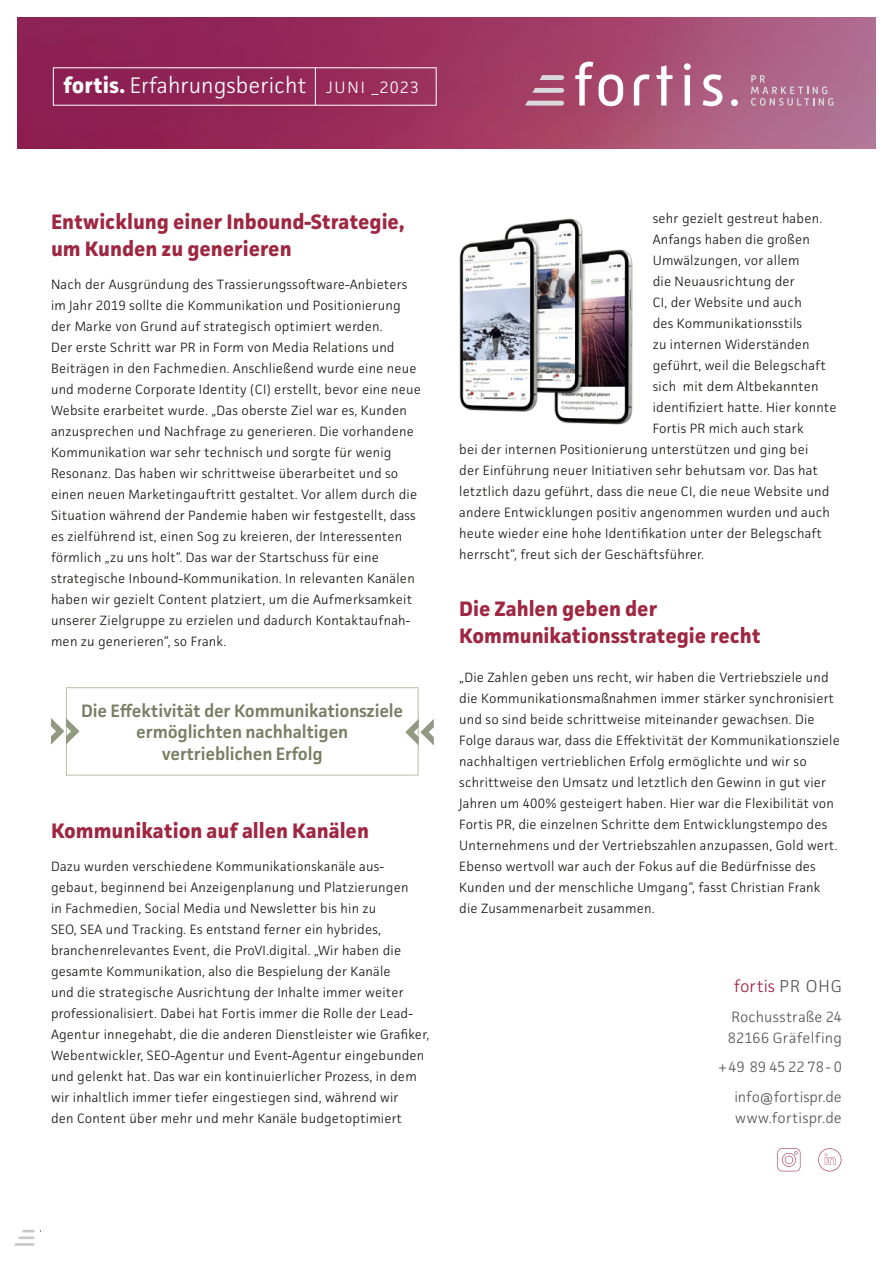
<style>
.page{position:relative;width:893px;height:1263px;background:#fff}
.page>*{position:absolute;margin:0;border:0;box-sizing:border-box;transform-origin:0 0}
.t1{font:700 54px "DIN Pro";color:#929983}
.t2{font:300 22.5px "Facit";color:#fff}
.t3{font:700 21px/27px "Facit";color:#9e2742}
.t4{font:600 18px/21.6px "Facit";letter-spacing:-.01em;color:#768063;text-align:center}
.t5{font:300 17.25px "Facit";letter-spacing:.005em;color:#9e2742}
.t6{font:300 15px/21px "Facit";letter-spacing:.01em;color:#565655}
.t7{font:300 13.5px/21px "Facit";letter-spacing:.015em;color:#181716}
.s1{font-weight:700}
.s2{font-size:16.5px}
.s3{color:#565655}
</style>
<div class="page">
<img style="left:17px;top:17px;width:859px;height:132px">
<svg style="left:575px;top:62px;width:18px;height:43px"></svg>
<svg style="left:599px;top:74px;width:24px;height:32px"></svg>
<svg style="left:634px;top:74px;width:16px;height:31px"></svg>
<svg style="left:656px;top:65px;width:16px;height:40px"></svg>
<svg style="left:684px;top:63px;width:7px;height:42px"></svg>
<svg style="left:703px;top:74px;width:19px;height:32px"></svg>
<div style="left:731px;top:99px;width:7px;height:7px;background:#fff;border-radius:50%"></div>
<svg style="left:532px;top:88px;width:32px;height:5px"></svg>
<svg style="left:525px;top:101px;width:39px;height:5px"></svg>
<svg style="left:539px;top:75px;width:25px;height:5px"></svg>
<svg style="left:751px;top:75px;width:82px;height:31px"></svg>
<hr style="left:315px;top:68px;width:1px;height:37px;background:#fff">
<img style="left:459px;top:218px;width:174px;height:207px">
<svg style="left:14px;top:1230px;width:21px;height:16px"></svg>
<div style="left:66px;top:687px;width:352px;height:88px;border:1px solid #b6bfa4"></div>
<svg style="left:818px;top:1148px;width:23px;height:23px"></svg>
<svg style="left:777px;top:1148px;width:23px;height:23px"></svg>
<h2 class="t2" style="left:63px;top:71px;width:357px"><span class="s1">fortis.</span> Erfahrungsbericht <span class="s2">JUNI _2023</span></h2>
<h3 class="t3" style="left:51px;top:207px;width:355px">Entwicklung einer Inbound-Strategie, um Kunden zu generieren</h3>
<p class="t7" style="left:51px;top:273px;width:371px">Nach der Ausgründung des Trassierungssoftware-Anbieters im Jahr 2019 sollte die Kommunikation und Positionierung der Marke von Grund auf strategisch optimiert werden.<br>Der erste Schritt war PR in Form von Media Relations und Beiträgen in den Fachmedien. Anschließend wurde eine neue und moderne Corporate Identity (CI) erstellt, bevor eine neue Website erarbeitet wurde. „Das oberste Ziel war es, Kunden anzusprechen und Nachfrage zu generieren. Die vorhandene Kommunikation war sehr technisch und sorgte für wenig Resonanz. Das haben wir schrittweise überarbeitet und so einen neuen Marketingauftritt gestaltet. Vor allem durch die Situation während der Pandemie haben wir festgestellt, dass es zielführend ist, einen Sog zu kreieren, der Interessenten förmlich „zu uns holt“. Das war der Startschuss für eine strategische Inbound-Kommunikation. In relevanten Kanälen haben wir gezielt Content platziert, um die Aufmerksamkeit unserer Zielgruppe zu erzielen und dadurch Kontaktaufnah&shy;men zu generieren“, so Frank.</p>
<h3 class="t4" style="left:81px;top:699px;width:324px">Die Effektivität der Kommunikationsziele ermöglichten nachhaltigen</h3>
<h1 class="t1" style="left:47px;top:685px;width:35px">»</h1>
<h1 class="t1" style="left:403px;top:686px;width:35px">«</h1>
<h3 class="t4" style="left:162px;top:742px;width:162px">vertrieblichen Erfolg</h3>
<h3 class="t3" style="left:51px;top:816px;width:319px">Kommunikation auf allen Kanälen</h3>
<p class="t7" style="left:51px;top:855px;width:380px">Dazu wurden verschiedene Kommunikationskanäle aus&shy;gebaut, beginnend bei Anzeigenplanung und Platzierungen<br>in Fachmedien, Social Media und Newsletter bis hin zu<br>SEO, SEA und Tracking. Es entstand ferner ein hybrides, branchenrelevantes Event, die ProVI.digital. „Wir haben die gesamte Kommunikation, also die Bespielung der Kanäle<br>und die strategische Ausrichtung der Inhalte immer weiter professionalisiert. Dabei hat Fortis immer die Rolle der Lead-Agentur innegehabt, die die anderen Dienstleister wie Grafiker, Webentwickler, SEO-Agentur und Event-Agentur eingebunden und gelenkt hat. Das war ein kontinuierlicher Prozess, in dem wir inhaltlich immer tiefer eingestiegen sind, während wir<br>den Content über mehr und mehr Kanäle budgetoptimiert</p>
<p class="t7" style="left:653px;top:208px;width:171px">sehr gezielt gestreut haben.</p>
<p class="t7" style="left:653px;top:229px;width:159px">Anfangs haben die großen</p>
<p class="t7" style="left:653px;top:250px;width:148px">Umwälzungen, vor allem</p>
<p class="t7" style="left:653px;top:271px;width:144px">die Neuausrichtung der</p>
<p class="t7" style="left:653px;top:292px;width:151px">CI, der Website und auch</p>
<p class="t7" style="left:653px;top:313px;width:151px">des Kommunikationsstils</p>
<p class="t7" style="left:653px;top:334px;width:158px">zu internen Widerständen</p>
<p class="t7" style="left:653px;top:355px;width:175px">geführt, weil die Belegschaft</p>
<p class="t7" style="left:653px;top:376px;width:167px">sich mit dem Altbekannten</p>
<p class="t7" style="left:653px;top:397px;width:185px">identifiziert hatte. Hier konnte</p>
<p class="t7" style="left:653px;top:418px;width:152px">Fortis PR mich auch stark</p>
<p class="t7" style="left:459px;top:439px;width:351px">bei der internen Positionierung unterstützen und ging bei</p>
<p class="t7" style="left:459px;top:460px;width:360px">der Einführung neuer Initiativen sehr behutsam vor. Das hat</p>
<p class="t7" style="left:459px;top:481px;width:372px">letztlich dazu geführt, dass die neue CI, die neue Website und</p>
<p class="t7" style="left:459px;top:502px;width:372px">andere Entwicklungen positiv angenommen wurden und auch</p>
<p class="t7" style="left:459px;top:523px;width:364px">heute wieder eine hohe Identifikation unter der Belegschaft</p>
<p class="t7" style="left:459px;top:544px;width:246px">herrscht“, freut sich der Geschäftsführer.</p>
<h3 class="t3" style="left:459px;top:595px;width:303px">Die Zahlen geben der<br>Kommunikationsstrategie recht</h3>
<p class="t7" style="left:459px;top:666px;width:382px">„Die Zahlen geben uns recht, wir haben die Vertriebsziele und die Kommunikationsmaßnahmen immer stärker synchronisiert und so sind beide schrittweise miteinander gewachsen. Die Folge daraus war, dass die Effektivität der Kommunikationsziele nachhaltigen vertrieblichen Erfolg ermöglichte und wir so schrittweise den Umsatz und letztlich den Gewinn in gut vier Jahren um 400% gesteigert haben. Hier war die Flexibilität von Fortis PR, die einzelnen Schritte dem Entwicklungstempo des Unternehmens und der Vertriebszahlen anzupassen, Gold wert.<br>Ebenso wertvoll war auch der Fokus auf die Bedürfnisse des Kunden und der menschliche Umgang“, fasst Christian Frank die Zusammenarbeit zusammen.</p>
<p class="t5" style="left:734px;top:975px;width:110px">fortis <span class="s3">PR OHG</span></p>
<p class="t6" style="left:728px;top:1006px;width:116px">Rochusstraße 24<br>82166 Gräfelfing</p>
<p class="t6" style="left:718px;top:1052px;width:125px;line-height:29.5px;text-align:right">+49 89 45 22 78- 0 info@fortispr.de</p>
<p class="t6" style="left:735px;top:1107px;width:108px">www.fortispr.de</p>
</div>
